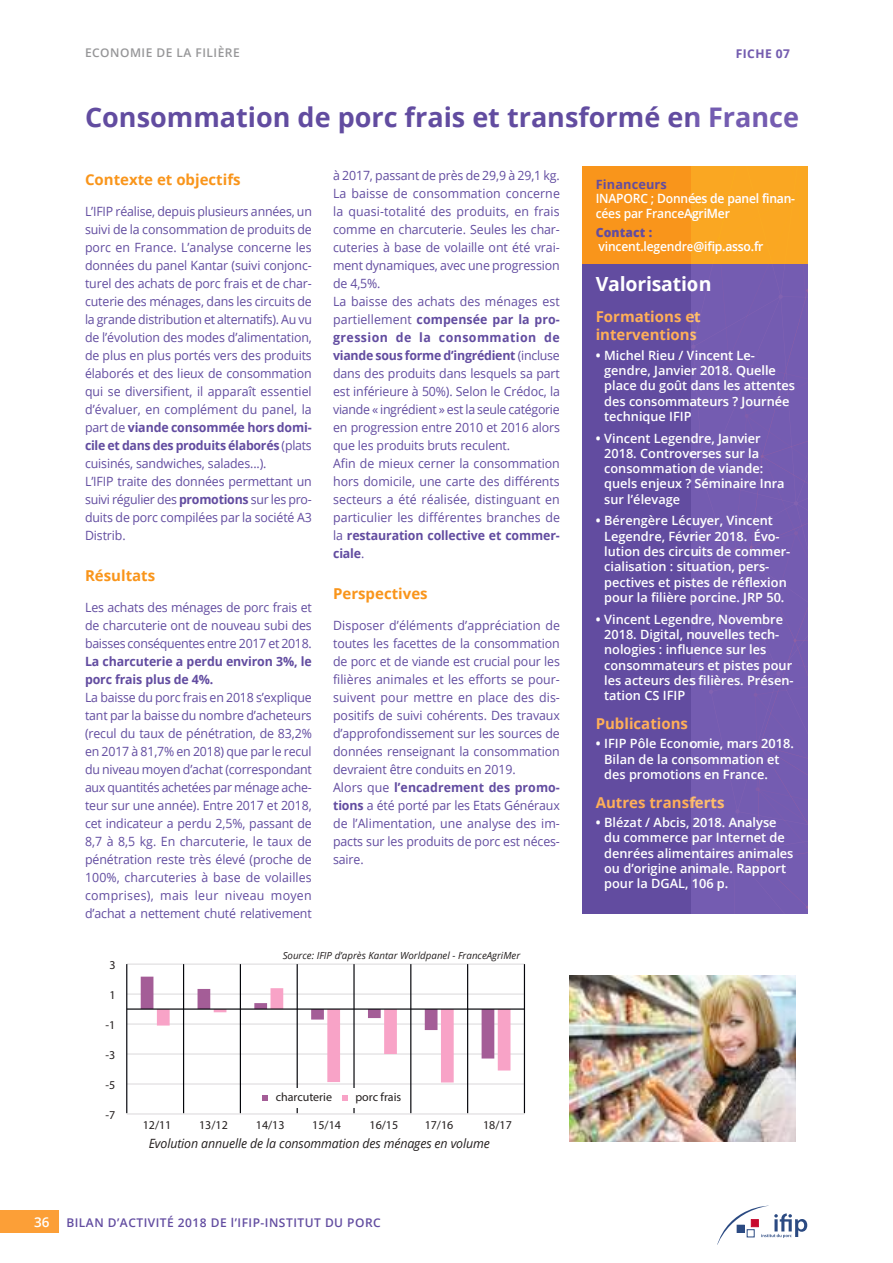
<style>
.page{position:relative;width:893px;height:1263px;background:#fff}
.page>*{position:absolute;margin:0;border:0;box-sizing:border-box;transform-origin:0 0}
.t1{font:700 27px "Open Sans";color:#624ca0}
.t2{font:700 19.5px "Open Sans";letter-spacing:-.01em;color:#fff}
.t3{font:700 15px/18px "Open Sans";color:#ffaf58}
.t4{font:700 15px "Open Sans";color:#f9951b}
.t5{font:600 13.5px "Open Sans";color:#fff}
.t6{font:12.75px/18px "Open Sans";letter-spacing:-.01em;color:#624ca0}
.t7{font:600 12.75px/15.3px "Open Sans";color:#fff}
.t8{font:600 12.75px/14.2px "Open Sans";color:#fff;scale:.95 1}
.t9{font:italic 12.75px "Open Sans";letter-spacing:-.01em;color:#241f1f}
.t10{font:700 12.75px/18px "Open Sans";letter-spacing:-.01em;color:#624ca0}
.t11{font:700 12.75px "Open Sans";letter-spacing:.01em;color:#624ca0}
.t12{font:800 12.75px "Open Sans";letter-spacing:.01em;color:#624ca0;scale:.95 1}
.t13{font:12px "Myriad Pro";color:#241f1f}
.t14{font:600 12px "Open Sans";letter-spacing:.04em;color:#624ca0}
.t15{font:600 12px "Open Sans";letter-spacing:.04em;color:#969698}
.t16{font:700 12px "Open Sans";letter-spacing:.04em;color:#624ca0}
.t17{font:italic 9.75px "Open Sans";color:#241f1f}
.s1{font-weight:700}
</style>
<div class="page">
<svg style="left:717px;top:1205px;width:90px;height:40px"></svg>
<div style="left:583px;top:264px;width:225px;height:650px;background:#624ca0"></div>
<div style="left:583px;top:167px;width:225px;height:97px;background:#f9951b"></div>
<hr style="left:127px;top:1113px;width:397px;height:1px;background:#e0dee0">
<hr style="left:127px;top:1083px;width:397px;height:1px;background:#e0dee0">
<hr style="left:127px;top:1053px;width:397px;height:1px;background:#e0dee0">
<hr style="left:127px;top:1023px;width:397px;height:2px;background:#e0dee0">
<hr style="left:127px;top:993px;width:397px;height:2px;background:#e0dee0">
<hr style="left:127px;top:963px;width:397px;height:2px;background:#e0dee0">
<hr style="left:126px;top:964px;width:1px;height:149px;background:#05060b">
<hr style="left:183px;top:964px;width:1px;height:149px;background:#05060b">
<hr style="left:240px;top:964px;width:1px;height:149px;background:#05060b">
<hr style="left:297px;top:964px;width:1px;height:149px;background:#05060b">
<hr style="left:353px;top:964px;width:2px;height:149px;background:#05060b">
<hr style="left:410px;top:964px;width:1px;height:149px;background:#05060b">
<hr style="left:467px;top:964px;width:1px;height:149px;background:#05060b">
<hr style="left:524px;top:964px;width:1px;height:149px;background:#05060b">
<svg style="left:141px;top:977px;width:369px;height:105px"></svg>
<hr style="left:127px;top:1008px;width:397px;height:2px;background:#05060b">
<div style="left:256px;top:1088px;width:150px;height:20px;background:#fff"></div>
<svg style="left:262px;top:1095px;width:6px;height:6px"></svg>
<svg style="left:342px;top:1095px;width:6px;height:6px"></svg>
<img style="left:570px;top:976px;width:225px;height:166px">
<div style="left:0;top:1210px;width:58px;height:23px;background:#fc9f37"></div>
<svg style="left:691px;top:166px;width:117px;height:911px;background:#9d84a8"></svg>
<svg style="left:750px;top:166px;width:58px;height:743px;background:#86669d"></svg>
<p class="t15" style="left:85px;top:44px;width:156px">ECONOMIE DE LA FILIÈRE</p>
<p class="t16" style="left:736px;top:45px;width:56px">FICHE 07</p>
<h1 class="t1" style="left:85px;top:98px;width:715px">Consommation de porc frais et transformé en France</h1>
<p class="t4" style="left:85px;top:168px;width:157px">Contexte et objectifs</p>
<p class="t6" style="left:85px;top:202px;width:228px">L’IFIP réalise, depuis plusieurs années, un suivi de la consommation de produits de porc en France. L’analyse concerne les données du panel Kantar (suivi conjonc&shy;turel des achats de porc frais et de char&shy;cuterie des ménages, dans les circuits de la grande distribution et alternatifs). Au vu de l’évolution des modes d’alimentation, de plus en plus portés vers des produits élaborés et des lieux de consommation qui se diversifient, il apparaît essentiel d’évaluer, en complément du panel, la part de <span class="s1">viande consommée hors domi&shy;cile et dans des produits élaborés</span> (plats cuisinés, sandwiches, salades...).<br>L’IFIP traite des données permettant un suivi régulier des <span class="s1">promotions</span> sur les pro&shy;duits de porc compilées par la société A3<br>Distrib.</p>
<p class="t4" style="left:85px;top:564px;width:72px">Résultats</p>
<p class="t6" style="left:85px;top:598px;width:228px;text-align:justify">Les achats des ménages de porc frais et de charcuterie ont de nouveau subi des baisses conséquentes entre 2017 et 2018.</p>
<p class="t10" style="left:85px;top:652px;width:228px">La charcuterie a perdu environ 3%, le porc frais plus de 4%.</p>
<p class="t6" style="left:85px;top:688px;width:228px;text-align:justify">La baisse du porc frais en 2018 s’explique tant par la baisse du nombre d’acheteurs (recul du taux de pénétration, de 83,2% en 2017 à 81,7% en 2018) que par le recul du niveau moyen d’achat (correspondant aux quantités achetées par ménage ache&shy;teur sur une année). Entre 2017 et 2018, cet indicateur a perdu 2,5%, passant de 8,7 à 8,5 kg. En charcuterie, le taux de pénétration reste très élevé (proche de 100%, charcuteries à base de volailles comprises), mais leur niveau moyen d’achat a nettement chuté relativement</p>
<p class="t6" style="left:333px;top:166px;width:228px">à 2017, passant de près de 29,9 à 29,1 kg.<br>La baisse de consommation concerne la quasi-totalité des produits, en frais comme en charcuterie. Seules les char&shy;cuteries à base de volaille ont été vrai&shy;ment dynamiques, avec une progression de 4,5%.<br>La baisse des achats des ménages est partiellement <span class="s1">compensée par la pro&shy;gression de la consommation de viande sous forme d’ingrédient</span> (incluse dans des produits dans lesquels sa part est inférieure à 50%). Selon le Crédoc, la viande « ingrédient » est la seule catégorie en progression entre 2010 et 2016 alors que les produits bruts reculent.<br>Afin de mieux cerner la consommation hors domicile, une carte des différents secteurs a été réalisée, distinguant en particulier les différentes branches de la <span class="s1">restauration collective et commer&shy;ciale</span>.</p>
<p class="t4" style="left:333px;top:582px;width:96px">Perspectives</p>
<p class="t6" style="left:333px;top:616px;width:228px">Disposer d’éléments d’appréciation de toutes les facettes de la consommation de porc et de viande est crucial pour les filières animales et les efforts se pour&shy;suivent pour mettre en place des dis&shy;positifs de suivi cohérents. Des travaux d’approfondissement sur les sources de données renseignant la consommation devraient être conduits en 2019.<br>Alors que <span class="s1">l’encadrement des promo&shy;tions</span> a été porté par les Etats Généraux de l’Alimentation, une analyse des im&shy;pacts sur les produits de porc est néces&shy;saire.</p>
<p class="t13" style="left:109px;top:957px;width:8px">3</p>
<p class="t13" style="left:109px;top:987px;width:8px">1</p>
<p class="t13" style="left:105px;top:1017px;width:11px">-1</p>
<p class="t13" style="left:105px;top:1047px;width:11px">-3</p>
<p class="t13" style="left:105px;top:1077px;width:11px">-5</p>
<p class="t13" style="left:105px;top:1107px;width:11px">-7</p>
<p class="t17" style="left:283px;top:949px;width:239px">Source: IFIP d’après Kantar Worldpanel - FranceAgriMer</p>
<p class="t13" style="left:276px;top:1090px;width:58px">charcuterie</p>
<p class="t13" style="left:355px;top:1090px;width:47px">porc frais</p>
<p class="t13" style="left:143px;top:1117px;width:30px">12/11</p>
<p class="t13" style="left:199px;top:1117px;width:30px">13/12</p>
<p class="t13" style="left:256px;top:1117px;width:30px">14/13</p>
<p class="t13" style="left:312px;top:1117px;width:30px">15/14</p>
<p class="t13" style="left:369px;top:1117px;width:30px">16/15</p>
<p class="t13" style="left:425px;top:1117px;width:30px">17/16</p>
<p class="t13" style="left:483px;top:1117px;width:30px">18/17</p>
<p class="t9" style="left:149px;top:1135px;width:343px">Evolution annuelle de la consommation des ménages en volume</p>
<p class="t11" style="left:596px;top:175px;width:73px">Financeurs</p>
<p class="t8" style="left:596px;top:191px;width:211px">INAPORC ; Données de panel finan&shy;cées par FranceAgriMer</p>
<p class="t12" style="left:596px;top:223px;width:61px">Contact :</p>
<p class="t8" style="left:599px;top:239px;width:175px">vincent.legendre@ifip.asso.fr</p>
<h2 class="t2" style="left:596px;top:270px;width:117px">Valorisation</h2>
<p class="t3" style="left:596px;top:307px;width:107px">Formations et interventions</p>
<p class="t7" style="left:604px;top:347px;width:192px;text-indent:-9px"><span class="s1">•</span> Michel Rieu / Vincent Le&shy;gendre, Janvier 2018. Quelle place du goût dans les attentes des consommateurs ? Journée technique IFIP</p>
<p class="t7" style="left:604px;top:430px;width:182px;text-indent:-9px"><span class="s1">•</span> Vincent Legendre, Janvier<br>2018. Controverses sur la consommation de viande: quels enjeux ? Séminaire Inra sur l’élevage</p>
<p class="t7" style="left:604px;top:513px;width:188px;text-indent:-9px"><span class="s1">•</span> Bérengère Lécuyer, Vincent<br>Legendre, Février 2018. Évo&shy;lution des circuits de commer&shy;cialisation : situation, pers&shy;pectives et pistes de réflexion pour la filière porcine. JRP 50.</p>
<p class="t7" style="left:604px;top:611px;width:191px;text-indent:-9px"><span class="s1">•</span> Vincent Legendre, Novembre<br>2018. Digital, nouvelles tech&shy;nologies : influence sur les consommateurs et pistes pour les acteurs des filières. Présen&shy;tation CS IFIP</p>
<p class="t3" style="left:596px;top:714px;width:94px">Publications</p>
<p class="t7" style="left:604px;top:736px;width:191px;text-indent:-9px"><span class="s1">•</span> IFIP Pôle Economie, mars 2018.<br>Bilan de la consommation et des promotions en France.</p>
<p class="t3" style="left:596px;top:793px;width:130px">Autres transferts</p>
<p class="t7" style="left:604px;top:814px;width:191px;text-indent:-9px"><span class="s1">•</span> Blézat / Abcis, 2018. Analyse du commerce par Internet de denrées alimentaires animales ou d’origine animale. Rapport pour la DGAL, 106 p.</p>
<p class="t5" style="left:34px;top:1213px;width:17px">36</p>
<p class="t14" style="left:66px;top:1214px;width:316px">BILAN D’ACTIVITÉ 2018 DE l’IFIP-INSTITUT DU PORC</p>
</div>
